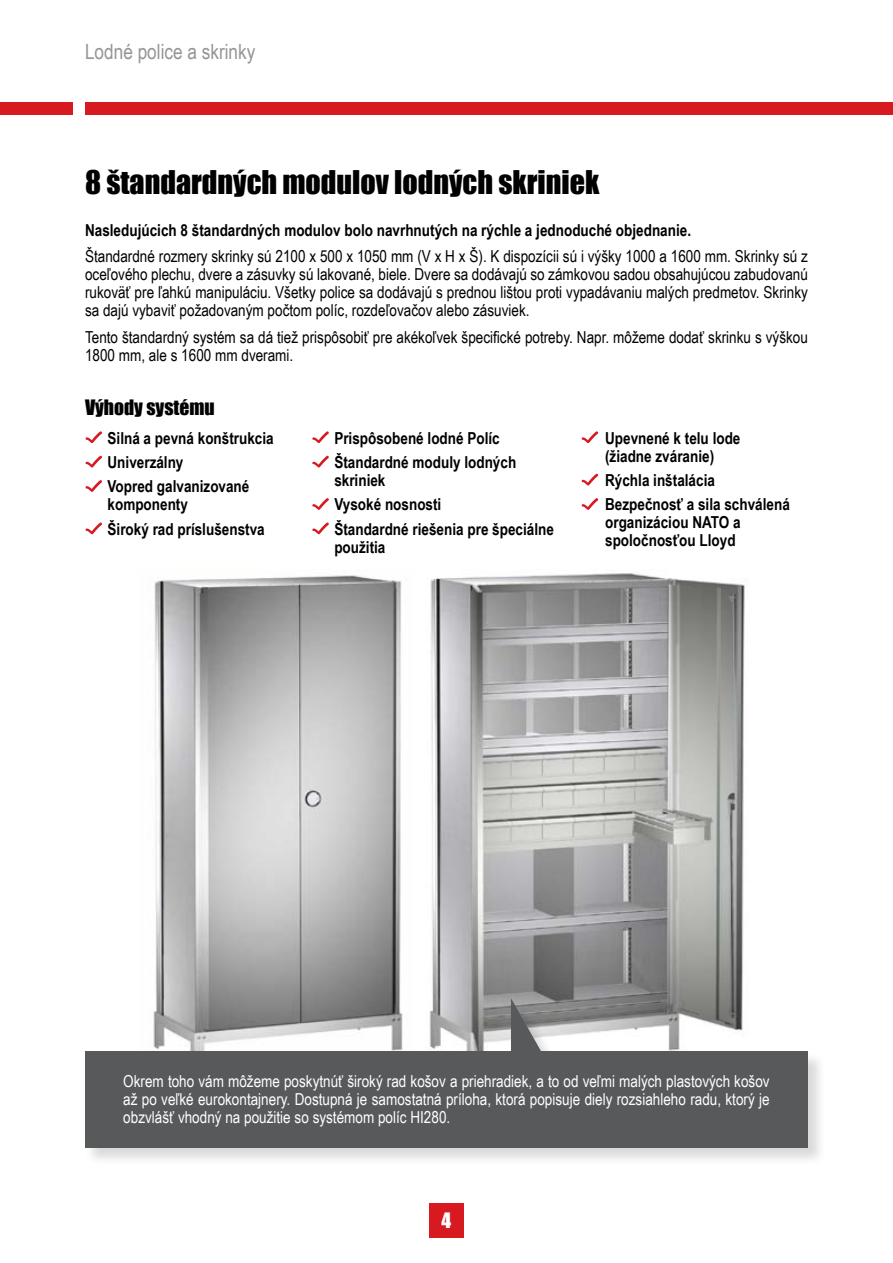
<style>
.page{position:relative;width:893px;height:1263px;background:#fff}
.page>*{position:absolute;margin:0;border:0;box-sizing:border-box;transform-origin:0 0}
.t1{font:30px "Impact";color:#000}
.t2{font:21px "Arial Narrow";color:#939598}
.t3{font:19.5px "Impact";color:#000}
.t4{font:19.5px "Impact";color:#fff}
.t5{font:16.5px/18px "Arial Narrow";color:#000;text-align:justify}
.t6{font:700 16.5px/24.5px "Arial Narrow";color:#000}
.t7{font:16.5px/18px "Arial Narrow";color:#fff;text-align:justify}
</style>
<div class="page">
<div style="left:85px;top:102px;width:808px;height:13px;background:#d71920"></div>
<div style="left:0;top:102px;width:72px;height:13px;background:#d71920"></div>
<div style="left:429px;top:1203px;width:34px;height:34px;background:#d71920"></div>
<img style="left:154px;top:575px;width:247px;height:424px">
<img style="left:430px;top:573px;width:317px;height:426px">
<div style="left:85px;top:999px;width:741px;height:168px;background:#000;opacity:.15"></div>
<div style="left:85px;top:1051px;width:723px;height:97px;background:#58595b"></div>
<svg style="left:511px;top:998px;width:38px;height:53px;background:#868687"></svg>
<svg style="left:85px;top:431px;width:17px;height:12px"></svg>
<svg style="left:85px;top:455px;width:17px;height:13px"></svg>
<svg style="left:85px;top:480px;width:17px;height:12px"></svg>
<svg style="left:85px;top:522px;width:17px;height:12px"></svg>
<svg style="left:581px;top:431px;width:18px;height:12px"></svg>
<svg style="left:581px;top:473px;width:18px;height:13px"></svg>
<svg style="left:581px;top:498px;width:18px;height:12px"></svg>
<svg style="left:312px;top:431px;width:17px;height:12px"></svg>
<svg style="left:312px;top:455px;width:17px;height:13px"></svg>
<svg style="left:312px;top:498px;width:17px;height:12px"></svg>
<svg style="left:312px;top:522px;width:17px;height:12px"></svg>
<p class="t2" style="left:85px;top:36px;width:172px">Lodné police a skrinky</p>
<h1 class="t1" style="left:85px;top:159px;width:516px">8 štandardných modulov lodných skriniek</h1>
<p class="t6" style="left:85px;top:217px;width:608px">Nasledujúcich 8 štandardných modulov bolo navrhnutých na rýchle a jednoduché objednanie.</p>
<p class="t5" style="left:85px;top:247px;width:724px">Štandardné rozmery skrinky sú 2100 x 500 x 1050 mm (V x H x Š). K dispozícii sú i výšky 1000 a 1600 mm. Skrinky sú z oceľového plechu, dvere a zásuvky sú lakované, biele. Dvere sa dodávajú so zámkovou sadou obsahujúcou zabudovanú rukoväť pre ľahkú manipuláciu. Všetky police sa dodávajú s prednou lištou proti vypadávaniu malých predmetov. Skrinky sa dajú vybaviť požadovaným počtom políc, rozdeľovačov alebo zásuviek.</p>
<p class="t5" style="left:85px;top:328px;width:724px">Tento štandardný systém sa dá tiež prispôsobiť pre akékoľvek špecifické potreby. Napr. môžeme dodať skrinku s výškou<br>1800 mm, ale s 1600 mm dverami.</p>
<p class="t3" style="left:85px;top:392px;width:131px">Výhody systému</p>
<p class="t6" style="left:108px;top:425px;width:168px">Silná a pevná konštrukcia<br>Univerzálny<br>Vopred galvanizované</p>
<p class="t6" style="left:108px;top:492px;width:159px">komponenty<br>Široký rad príslušenstva</p>
<p class="t6" style="left:334px;top:425px;width:183px">Prispôsobené lodné Políc<br>Štandardné moduly lodných</p>
<p class="t6" style="left:334px;top:467px;width:221px">skriniek<br>Vysoké nosnosti<br>Štandardné riešenia pre špeciálne</p>
<p class="t6" style="left:334px;top:534px;width:53px">použitia</p>
<p class="t6" style="left:605px;top:428px;width:137px;line-height:18px">Upevnené k telu lode (žiadne zváranie)</p>
<p class="t6" style="left:605px;top:467px;width:186px">Rýchla inštalácia<br>Bezpečnosť a sila schválená</p>
<p class="t6" style="left:605px;top:513px;width:137px;line-height:18px">organizáciou NATO a spoločnosťou Lloyd</p>
<p class="t7" style="left:123px;top:1071px;width:648px">Okrem toho vám môžeme poskytnúť široký rad košov a priehradiek, a to od veľmi malých plastových košov až po veľké eurokontajnery. Dostupná je samostatná príloha, ktorá popisuje diely rozsiahleho radu, ktorý je obzvlášť vhodný na použitie so systémom políc HI280.</p>
<p class="t4" style="left:442px;top:1205px;width:11px">4</p>
</div>
